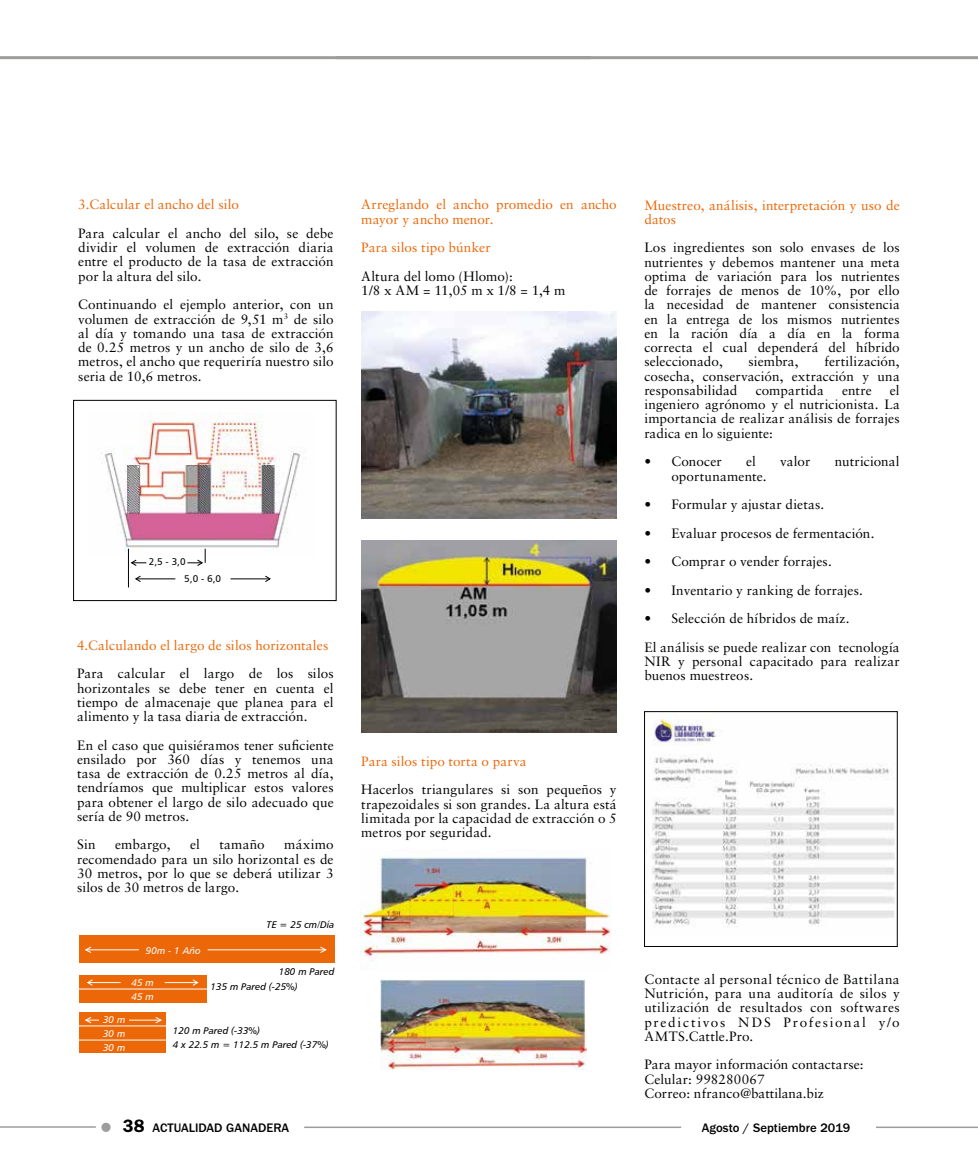
<style>
.page{position:relative;width:978px;height:1170px;background:#fff}
.page>*{position:absolute;margin:0;border:0;box-sizing:border-box;transform-origin:0 0}
.t1{font:13.5px/14.2px "Sabon LT Std";letter-spacing:.01em;color:#010202;text-align:justify}
.t2{font:13.5px/14.2px "Sabon LT Std";letter-spacing:.01em;color:#ec6707}
.t3{font:500 12.75px "ITC Franklin Gothic Std";color:#000}
.t4{font:9.75px/15.5px "Humanist 777 BT Italic B";color:#000}
.t5{font:9.75px/13.8px "Humanist 777 BT Italic B";color:#fff;text-align:justify}
.t6{font:9.75px/17px "Humanist 777 BT Roman B";color:#000}
.s1{font-weight:600;font-size:18px}
</style>
<div class="page">
<hr style="left:336px;top:56px;width:642px;height:3px;background:#9d9d9c">
<img style="left:360px;top:856px;width:251px;height:111px">
<img style="left:381px;top:979px;width:206px;height:90px">
<img style="left:361px;top:312px;width:256px;height:206px">
<img style="left:361px;top:540px;width:256px;height:192px">
<img style="left:101px;top:412px;width:203px;height:144px">
<div style="left:73px;top:400px;width:263px;height:200px;border:1px solid #000"></div>
<svg style="left:130px;top:559px;width:16px;height:7px"></svg>
<hr style="left:136px;top:578px;width:39px;height:1px;background:#000">
<svg style="left:135px;top:575px;width:7px;height:7px"></svg>
<hr style="left:231px;top:578px;width:39px;height:1px;background:#000">
<svg style="left:264px;top:575px;width:7px;height:7px"></svg>
<hr style="left:128px;top:548px;width:1px;height:39px;background:#000">
<svg style="left:187px;top:548px;width:19px;height:18px"></svg>
<div style="left:79px;top:935px;width:255px;height:27px;background:#ec6707"></div>
<div style="left:79px;top:975px;width:127px;height:27px;background:#ec6707"></div>
<div style="left:79px;top:1012px;width:87px;height:41px;background:#ec6707"></div>
<hr style="left:86px;top:949px;width:53px;height:1px;background:#fff">
<svg style="left:84px;top:946px;width:8px;height:7px"></svg>
<hr style="left:88px;top:982px;width:33px;height:1px;background:#fff">
<svg style="left:87px;top:979px;width:6px;height:7px"></svg>
<hr style="left:165px;top:982px;width:32px;height:1px;background:#fff">
<svg style="left:192px;top:979px;width:7px;height:7px"></svg>
<svg style="left:84px;top:1017px;width:15px;height:6px"></svg>
<hr style="left:129px;top:1019px;width:32px;height:1px;background:#fff">
<svg style="left:155px;top:1017px;width:7px;height:6px"></svg>
<hr style="left:208px;top:949px;width:116px;height:1px;background:#fff">
<svg style="left:319px;top:946px;width:8px;height:7px"></svg>
<hr style="left:79px;top:988px;width:129px;height:1px;background:#fff">
<hr style="left:79px;top:1025px;width:93px;height:1px;background:#fff">
<hr style="left:79px;top:1039px;width:93px;height:1px;background:#fff">
<img style="left:651px;top:714px;width:244px;height:213px">
<div style="left:644px;top:711px;width:253px;height:235px;border:1px solid #020203"></div>
<hr style="left:0;top:56px;width:591px;height:3px;background:#9d9d9c">
<hr style="left:0;top:1126px;width:96px;height:1px;background:#9d9d9c">
<hr style="left:304px;top:1126px;width:377px;height:1px;background:#9d9d9c">
<div style="left:101px;top:1122px;width:10px;height:9px;background:#9d9d9c;border-radius:50%"></div>
<hr style="left:876px;top:1126px;width:102px;height:1px;background:#9d9d9c">
<p class="t2" style="left:78px;top:197px;width:162px">3.Calcular el ancho del silo</p>
<p class="t1" style="left:78px;top:226px;width:257px">Para calcular el ancho del silo, se debe dividir el volumen de extracción diaria entre el producto de la tasa de extracción por la altura del silo.</p>
<p class="t1" style="left:78px;top:297px;width:257px">Continuando el ejemplo anterior, con un volumen de extracción de 9,51 m<sup>3</sup> de silo al día y tomando una tasa de extracción de 0.25 metros y un ancho de silo de 3,6 metros, el ancho que requeriría nuestro silo seria de 10,6 metros.</p>
<p class="t2" style="left:361px;top:197px;width:257px">Arreglando el ancho promedio en ancho mayor y ancho menor.</p>
<p class="t2" style="left:361px;top:240px;width:131px">Para silos tipo búnker</p>
<p class="t1" style="left:361px;top:269px;width:206px">Altura del lomo (Hlomo):<br>1/8 x AM = 11,05 m x 1/8 = 1,4 m</p>
<p class="t6" style="left:184px;top:553px;width:38px;text-indent:-35px">2,5 - 3,0<br>5,0 - 6,0</p>
<p class="t2" style="left:77px;top:637px;width:253px">4.Calculando el largo de silos horizontales</p>
<p class="t1" style="left:77px;top:666px;width:258px">Para calcular el largo de los silos horizontales se debe tener en cuenta el tiempo de almacenaje que planea para el alimento y la tasa diaria de extracción.</p>
<p class="t1" style="left:77px;top:737px;width:258px">En el caso que quisiéramos tener suficiente ensilado por 360 días y tenemos una tasa de extracción de 0.25 metros al día, tendríamos que multiplicar estos valores para obtener el largo de silo adecuado que sería de 90 metros.</p>
<p class="t1" style="left:77px;top:837px;width:20px">Sin</p>
<p class="t1" style="left:115px;top:837px;width:57px">embargo,</p>
<p class="t1" style="left:190px;top:837px;width:11px">el</p>
<p class="t1" style="left:219px;top:837px;width:47px">tamaño</p>
<p class="t1" style="left:77px;top:837px;width:258px;text-indent:207px">máximo recomendado para un silo horizontal es de 30 metros, por lo que se deberá utilizar 3 silos de 30 metros de largo.</p>
<p class="t4" style="left:267px;top:916px;width:69px">TE = 25 cm/Día</p>
<p class="t4" style="left:211px;top:963px;width:125px;text-indent:68px">180 m Pared<br>135 m Pared (-25%)</p>
<p class="t4" style="left:173px;top:1023px;width:158px;line-height:14.4px">120 m Pared (-33%)<br>4 x 22.5 m = 112.5 m Pared (-37%)</p>
<p class="t5" style="left:146px;top:943px;width:56px">90m - 1 Año</p>
<p class="t5" style="left:131px;top:975px;width:24px">45 m</p>
<p class="t5" style="left:131px;top:989px;width:24px">45 m</p>
<p class="t5" style="left:103px;top:1012px;width:24px">30 m 30 m 30 m</p>
<p class="t2" style="left:361px;top:754px;width:167px">Para silos tipo torta o parva</p>
<p class="t1" style="left:361px;top:782px;width:257px">Hacerlos triangulares si son pequeños y trapezoidales si son grandes. La altura está limitada por la capacidad de extracción o 5 metros por seguridad.</p>
<p class="t2" style="left:644px;top:197px;width:257px">Muestreo, análisis, interpretación y uso de datos</p>
<p class="t1" style="left:644px;top:240px;width:257px">Los ingredientes son solo envases de los nutrientes y debemos mantener una meta optima de variación para los nutrientes de forrajes de menos de 10%, por ello la necesidad de mantener consistencia en la entrega de los mismos nutrientes en la ración día a día en la forma correcta el cual dependerá del híbrido seleccionado,</p>
<p class="t1" style="left:644px;top:354px;width:257px;text-indent:180px">fertilización, cosecha, conservación, extracción y una responsabilidad</p>
<p class="t1" style="left:749px;top:354px;width:52px">siembra,</p>
<p class="t1" style="left:644px;top:383px;width:257px;text-indent:246px">el ingeniero agrónomo y el nutricionista. La importancia de realizar análisis de forrajes radica en lo siguiente:</p>
<p class="t1" style="left:644px;top:454px;width:79px">• Conocer</p>
<p class="t1" style="left:746px;top:454px;width:11px">el</p>
<p class="t1" style="left:780px;top:454px;width:32px">valor</p>
<p class="t1" style="left:835px;top:454px;width:66px">nutricional</p>
<p class="t1" style="left:671px;top:468px;width:97px">oportunamente.</p>
<p class="t1" style="left:644px;top:497px;width:182px">• Formular y ajustar dietas.</p>
<p class="t1" style="left:644px;top:525px;width:232px">• Evaluar procesos de fermentación.</p>
<p class="t1" style="left:644px;top:554px;width:189px">• Comprar o vender forrajes.</p>
<p class="t1" style="left:644px;top:582px;width:220px">• Inventario y ranking de forrajes.</p>
<p class="t1" style="left:644px;top:604px;width:257px;line-height:28.5px">• Selección de híbridos de maíz.<br>El análisis se puede realizar con tecnología</p>
<p class="t1" style="left:644px;top:654px;width:257px">NIR y personal capacitado para realizar buenos muestreos.</p>
<p class="t1" style="left:756px;top:383px;width:70px">compartida</p>
<p class="t1" style="left:842px;top:383px;width:31px">entre</p>
<p class="t1" style="left:644px;top:971px;width:257px">Contacte al personal técnico de Battilana Nutrición, para una auditoría de silos y utilización de resultados con softwares predictivos NDS Profesional y/o AMTS.Cattle.Pro.</p>
<p class="t1" style="left:644px;top:1057px;width:221px;text-align:left">Para mayor información contactarse:<br>Celular: 998280067<br>Correo: nfranco@battilana.biz</p>
<p class="t3" style="left:123px;top:1120px;width:168px"><span class="s1">38</span> ACTUALIDAD GANADERA</p>
<p class="t3" style="left:702px;top:1120px;width:150px">Agosto / Septiembre 2019</p>
</div>
